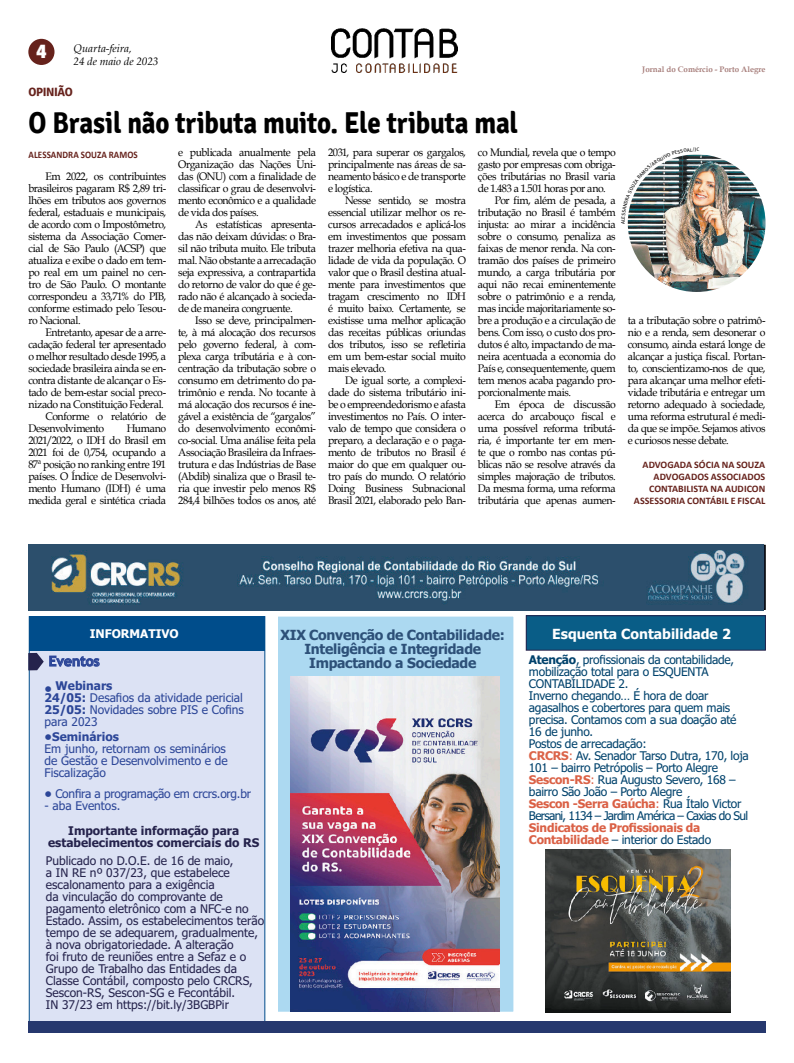
<style>
.page{position:relative;width:794px;height:1063px;background:#fff}
.page>*{position:absolute;margin:0;border:0;box-sizing:border-box;transform-origin:0 0}
.Abre{font:700 30.2px "Signika";letter-spacing:-.01em;color:#000;scale:.89 1}
.t1{font:17.7px "Fujiyama Extra Bold Plain";color:#fff}
.t2{font:700 14px/14px "Tahoma";letter-spacing:-.02em;color:#2d5078;text-align:center}
.t3{font:700 14px "Tahoma";color:#fff}
.t4{font:700 14px "Trebuchet MS";color:#2c4698}
.t5{font:12px/12px "Tahoma";letter-spacing:-.02em;color:#00426c}
.t6{font:12px/12px "Tahoma";color:#25234c}
.t7{font:12px/12px "Tahoma";color:#2c4698}
.t8{font:700 12px/12px "Tahoma";color:#25234c;text-align:center}
.t9{font:12px "Tahoma";letter-spacing:-.02em;color:#2c4698}
.t10{font:700 12px "Tahoma";color:#fff}
.CARTOLA{font:700 12px "Signika";letter-spacing:-.03em;color:#66221c}
.TEXTO{font:11px/12px "Book Antiqua";letter-spacing:-.035em;color:#000;text-align:justify;scale:.95 1}
.t11{font:italic 11px "Book Antiqua";color:#000}
.Cargo{font:700 10px/12px "Calibri";letter-spacing:.005em;color:#66221c;text-align:right}
.Assinatura{font:700 10px "Calibri";letter-spacing:.01em;color:#66221c;scale:.9 1}
.t12{font:700 8px "Book Antiqua";color:#a77e7b}
.s1{font-weight:700}
.s2{font-weight:700;color:#db6449}
.s3{color:#db6449}
.s4{font-weight:700;color:#db6247}
.s5{color:#db6247}
.s6{font-weight:700;color:#da6045}
.s7{color:#da6045}
</style>
<div class="page">
<img style="left:332px;top:28px;width:125px;height:44px">
<div style="left:28px;top:39px;width:26px;height:26px;background:#66221c;border-radius:50%"></div>
<img style="left:628px;top:154px;width:137px;height:138px;border-radius:69px">
<div style="left:29px;top:617px;width:236px;height:408px;background:#dce2f4"></div>
<div style="left:28px;top:1021px;width:737px;height:11px;background:#26386e"></div>
<div style="left:29px;top:616px;width:235px;height:35px;background:#004d8b"></div>
<div style="left:278px;top:617px;width:235px;height:395px;background:#acd9f1"></div>
<div style="left:277px;top:616px;width:237px;height:397px;border:1px solid #fff"></div>
<img style="left:28px;top:545px;width:735px;height:65px">
<div style="left:526px;top:616px;width:239px;height:34px;background:#095d87"></div>
<div style="left:526px;top:616px;width:239px;height:34px;border:1px solid #25234c"></div>
<svg style="left:28px;top:653px;width:72px;height:17px"></svg>
<img style="left:290px;top:677px;width:209px;height:335px">
<img style="left:545px;top:849px;width:185px;height:163px">
<img style="left:627px;top:154px;width:72px;height:70px">
<p class="t1" style="left:36px;top:40px;width:12px">4</p>
<p class="t11" style="left:73px;top:40px;width:60px">Quarta-feira,</p>
<p class="t11" style="left:73px;top:53px;width:86px">24 de maio de 2023</p>
<p class="CARTOLA" style="left:28px;top:84px;width:46px">OPINIÃO</p>
<p class="Abre" style="left:28px;top:105px;width:551px">O Brasil não tributa muito. Ele tributa mal</p>
<p class="Assinatura" style="left:29px;top:147px;width:123px">ALESSANDRA SOUZA RAMOS</p>
<p class="TEXTO" style="left:178px;top:146px;width:147px">e publicada anualmente pela Organização das Nações Uni&shy;das (ONU) com a finalidade de classificar o grau de desenvolvi&shy;mento econômico e a qualidade de vida dos países.</p>
<p class="TEXTO" style="left:178px;top:218px;width:147px;text-indent:17px">As estatísticas apresenta&shy;das não deixam dúvidas: o Bra&shy;sil não tributa muito. Ele tributa mal. Não obstante a arrecadação seja expressiva, a contrapartida do retorno de valor do que é ge&shy;rado não é alcançado à socieda&shy;de de maneira congruente.</p>
<p class="TEXTO" style="left:178px;top:314px;width:147px;text-indent:17px">Isso se deve, principalmen&shy;te, à má alocação dos recursos pelo governo federal, à com&shy;plexa carga tributária e à con&shy;centração da tributação sobre o consumo em detrimento do pa&shy;trimônio e renda. No tocante à má alocação dos recursos é ine&shy;gável a existência de “gargalos” do desenvolvimento econômi&shy;co-social. Uma análise feita pela Associação Brasileira da Infraes&shy;trutura e das Indústrias de Base (Abdib) sinaliza que o Brasil te&shy;ria que investir pelo menos R$ 284,4 bilhões todos os anos, até</p>
<p class="TEXTO" style="left:328px;top:146px;width:147px">2031, para superar os gargalos, principalmente nas áreas de sa&shy;neamento básico e de transporte e logística.</p>
<p class="TEXTO" style="left:328px;top:194px;width:147px;text-indent:17px">Nesse sentido, se mostra essencial utilizar melhor os re&shy;cursos arrecadados e aplicá-los em investimentos que possam trazer melhoria efetiva na qua&shy;lidade de vida da população. O valor que o Brasil destina atual&shy;mente para investimentos que tragam crescimento no IDH é muito baixo. Certamente, se existisse uma melhor aplicação das receitas públicas oriundas dos tributos, isso se refletiria em um bem-estar social muito mais elevado.</p>
<p class="TEXTO" style="left:328px;top:374px;width:147px;text-indent:17px">De igual sorte, a complexi&shy;dade do sistema tributário ini&shy;be o empreendedorismo e afasta investimentos no País. O inter&shy;valo de tempo que considera o preparo, a declaração e o paga&shy;mento de tributos no Brasil é maior do que em qualquer ou&shy;tro país do mundo. O relatório Doing Business Subnacional Brasil 2021, elaborado pelo Ban-</p>
<p class="TEXTO" style="left:478px;top:146px;width:147px">co Mundial, revela que o tempo gasto por empresas com obriga&shy;ções tributárias no Brasil varia de 1.483 a 1.501 horas por ano.</p>
<p class="TEXTO" style="left:478px;top:194px;width:147px;text-indent:17px">Por fim, além de pesada, a tributação no Brasil é também injusta: ao mirar a incidência sobre o consumo, penaliza as faixas de menor renda. Na con&shy;tramão dos países de primeiro mundo, a carga tributária por aqui não recai eminentemente sobre o patrimônio e a renda, mas incide majoritariamente so&shy;bre a produção e a circulação de bens. Com isso, o custo dos pro&shy;dutos é alto, impactando de ma&shy;neira acentuada a economia do País e, consequentemente, quem tem menos acaba pagando pro&shy;porcionalmente mais.</p>
<p class="TEXTO" style="left:478px;top:398px;width:147px;text-indent:17px">Em época de discussão acerca do arcabouço fiscal e uma possível reforma tributá&shy;ria, é importante ter em men&shy;te que o rombo nas contas pú&shy;blicas não se resolve através da simples majoração de tributos.<br>Da mesma forma, uma reforma tributária que apenas aumen-</p>
<p class="TEXTO" style="left:28px;top:170px;width:147px;text-indent:17px">Em 2022, os contribuintes brasileiros pagaram R$ 2,89 tri&shy;lhões em tributos aos governos federal, estaduais e municipais, de acordo com o Impostômetro, sistema da Associação Comer&shy;cial de São Paulo (ACSP) que atualiza e exibe o dado em tem&shy;po real em um painel no cen&shy;tro de São Paulo. O montante correspondeu a 33,71% do PIB, conforme estimado pelo Tesou&shy;ro Nacional.</p>
<p class="TEXTO" style="left:28px;top:326px;width:147px;text-indent:17px">Entretanto, apesar de a arre&shy;cadação federal ter apresentado o melhor resultado desde 1995, a sociedade brasileira ainda se en&shy;contra distante de alcançar o Es&shy;tado de bem-estar social preco&shy;nizado na Constituição Federal.</p>
<p class="TEXTO" style="left:28px;top:410px;width:147px;text-indent:17px">Conforme o relatório de<br>Desenvolvimento</p>
<p class="TEXTO" style="left:28px;top:422px;width:147px;text-indent:98px">Humano 2021/2022, o IDH do Brasil em 2021 foi de 0,754, ocupando a 87ª posição no ranking entre 191 países. O Índice de Desenvolvi&shy;mento Humano (IDH) é uma medida geral e sintética criada</p>
<p class="t12" style="left:642px;top:64px;width:125px">Jornal do Comércio - Porto Alegre</p>
<p class="TEXTO" style="left:628px;top:314px;width:146px">ta a tributação sobre o patrimô&shy;nio e a renda, sem desonerar o consumo, ainda estará longe de alcançar a justiça fiscal. Portan&shy;to, conscientizamo-nos de que, para alcançar uma melhor efeti&shy;vidade tributária e entregar um retorno adequado à sociedade, uma reforma estrutural é medi&shy;da que se impõe. Sejamos ativos e curiosos nesse debate.</p>
<p class="Cargo" style="left:634px;top:459px;width:133px">ADVOGADA SÓCIA NA SOUZA<br>ADVOGADOS ASSOCIADOS<br>CONTABILISTA NA AUDICON<br>ASSESSORIA CONTÁBIL E FISCAL</p>
<p class="t10" style="left:90px;top:626px;width:91px">INFORMATIVO</p>
<p class="t2" style="left:281px;top:628px;width:226px">XIX Convenção de Contabilidade:<br>Inteligência e Integridade<br>Impactando a Sociedade</p>
<p class="t3" style="left:552px;top:624px;width:180px">Esquenta Contabilidade 2</p>
<p class="t5" style="left:529px;top:654px;width:221px"><span class="s1">Atenção</span>, profissionais da contabilidade, mobilização total para o ESQUENTA CONTABILIDADE 2.<br>Inverno chegando… É hora de doar agasalhos e cobertores para quem mais precisa. Contamos com a sua doação até 16 de junho.<br>Postos de arrecadação:<br><span class="s2">CRCRS</span><span class="s3">:</span> Av. Senador Tarso Dutra, 170, loja 101 – bairro Petrópolis – Porto Alegre <span class="s4">Sescon-RS</span><span class="s5">:</span> Rua Augusto Severo, 168 – bairro São João – Porto Alegre<br><span class="s6">Sescon -Serra Gaúcha</span><span class="s7">:</span> Rua Ítalo Victor Bersani, 1134 – Jardim América – Caxias do Sul <span class="s6">Sindicatos de Profissionais da Contabilidade</span> – interior do Estado</p>
<p class="t4" style="left:49px;top:652px;width:52px">Eventos</p>
<p class="t7" style="left:44px;top:680px;width:201px"><span class="s1">• Webinars<br>24/05:</span> Desafios da atividade pericial<br><span class="s1">25/05:</span> Novidades sobre PIS e Cofins para 2023</p>
<p class="t7" style="left:44px;top:731px;width:185px"><span class="s1">•Seminários<br></span>Em junho, retornam os seminários de Gestão e Desenvolvimento e de<br>Fiscalização</p>
<p class="t9" style="left:44px;top:786px;width:208px"><span class="s1">•</span> Confira a programação em crcrs.org.br</p>
<p class="t7" style="left:44px;top:800px;width:77px">- aba Eventos.</p>
<p class="t8" style="left:48px;top:825px;width:213px">Importante informação para estabelecimentos comerciais do RS</p>
<p class="t6" style="left:46px;top:855px;width:220px">Publicado no D.O.E. de 16 de maio,<br>a IN RE nº 037/23, que estabelece escalonamento para a exigência<br>da vinculação do comprovante de pagamento eletrônico com a NFC-e no Estado. Assim, os estabelecimentos terão tempo de se adequarem, gradualmente, à nova obrigatoriedade. A alteração<br>foi fruto de reuniões entre a Sefaz e o Grupo de Trabalho das Entidades da Classe Contábil, composto pelo CRCRS, Sescon-RS, Sescon-SG e Fecontábil.<br>IN 37/23 em https://bit.ly/3BGBPir</p>
</div>
